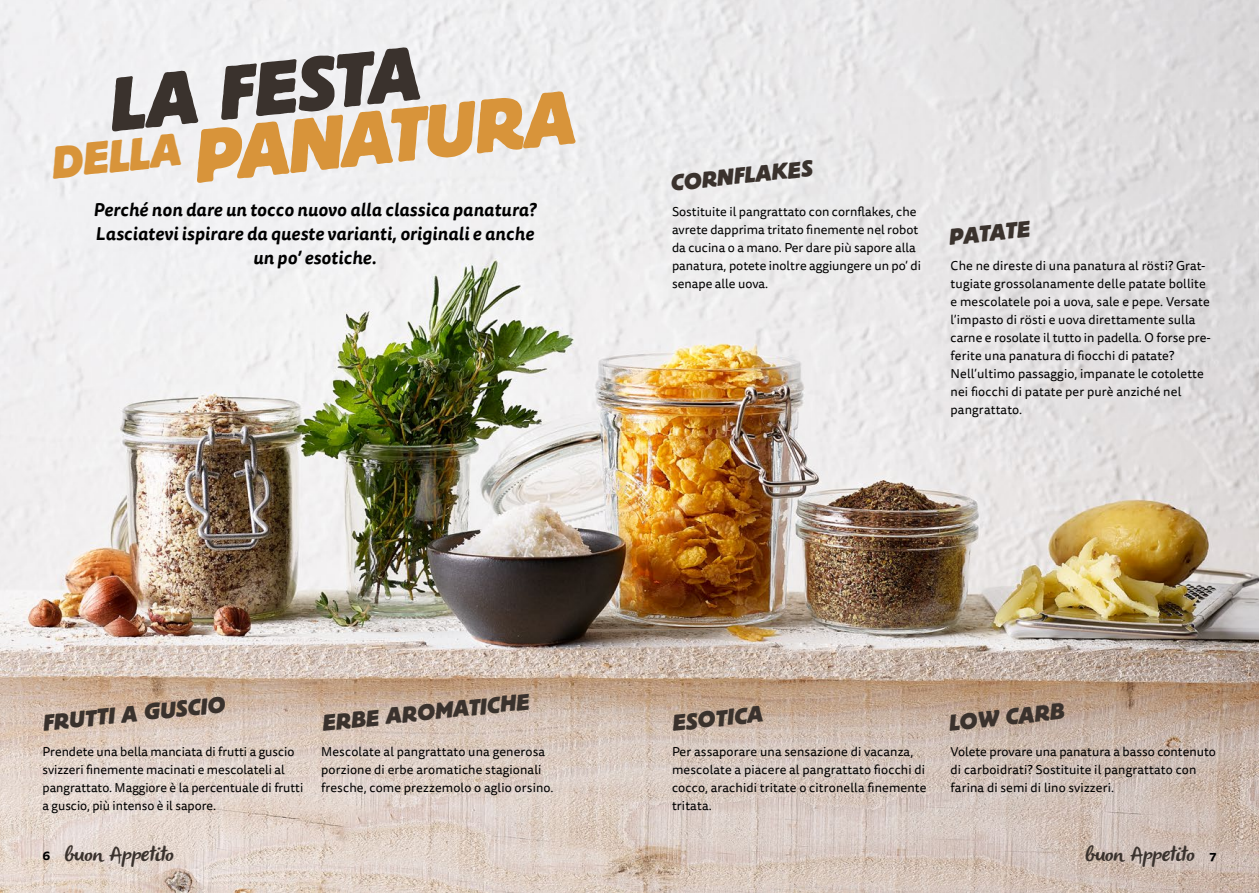
<style>
.page{position:relative;width:1259px;height:893px;background:#fff}
.page>*{position:absolute;margin:0;border:0;box-sizing:border-box;transform-origin:0 0}
.t1{font:italic 700 75px/60px "Block Berthold BQ";color:#d8943a}
.t2{font:italic 700 22.5px "Block Berthold BQ";color:#3a322d}
.t3{font:italic 21px "Olivier";color:#3a322d}
.t4{font:italic 700 18px/24px "Tisa Sans OT";letter-spacing:.01em;color:#000;text-align:center}
.t5{font:12.75px/18px "Tisa Sans OT";letter-spacing:.01em;color:#000}
.t6{font:700 12.75px "Tisa Sans OT";color:#000}
.s1{color:#3a322d}
</style>
<div class="page">
<img style="left:0;top:0;width:1259px;height:893px">
<h1 class="t1" style="left:43px;top:84px;width:527px;text-indent:63px;rotate:-6deg"><span class="s1">LA FESTA<br></span><sup>DELLA</sup> PANATURA</h1>
<h3 class="t4" style="left:93px;top:199px;width:444px">Perché non dare un tocco nuovo alla classica panatura?<br>Lasciatevi ispirare da queste varianti, originali e anche un po’ esotiche.</h3>
<h2 class="t2" style="left:669px;top:170px;width:144px;rotate:-6deg">CORNFLAKES</h2>
<p class="t5" style="left:672px;top:203px;width:250px">Sostituite il pangrattato con cornflakes, che avrete dapprima tritato finemente nel robot da cucina o a mano. Per dare più sapore alla panatura, potete inoltre aggiungere un po’ di senape alle uova.</p>
<h2 class="t2" style="left:947px;top:225px;width:82px;rotate:-6deg">PATATE</h2>
<p class="t5" style="left:950px;top:257px;width:262px">Che ne direste di una panatura al rösti? Grat&shy;tugiate grossolanamente delle patate bollite e mescolatele poi a uova, sale e pepe. Versate l’impasto di rösti e uova direttamente sulla carne e rosolate il tutto in padella. O forse pre&shy;ferite una panatura di fiocchi di patate?<br>Nell’ultimo passaggio, impanate le cotolette nei fiocchi di patate per purè anziché nel pangrattato.</p>
<h2 class="t2" style="left:41px;top:711px;width:185px;rotate:-6deg">FRUTTI A GUSCIO</h2>
<h2 class="t2" style="left:321px;top:711px;width:209px;rotate:-6deg">ERBE AROMATICHE</h2>
<p class="t5" style="left:43px;top:743px;width:262px">Prendete una bella manciata di frutti a guscio svizzeri finemente macinati e mescolateli al pangrattato. Maggiore è la percentuale di frutti a guscio, più intenso è il sapore.</p>
<p class="t5" style="left:321px;top:743px;width:234px">Mescolate al pangrattato una generosa porzione di erbe aromatiche stagionali fresche, come prezzemolo o aglio orsino.</p>
<h2 class="t2" style="left:671px;top:711px;width:93px;rotate:-6deg">ESOTICA</h2>
<h2 class="t2" style="left:947px;top:711px;width:117px;rotate:-6deg">LOW CARB</h2>
<p class="t5" style="left:672px;top:743px;width:256px">Per assaporare una sensazione di vacanza, mescolate a piacere al pangrattato fiocchi di cocco, arachidi tritate o citronella finemente tritata.</p>
<p class="t5" style="left:950px;top:743px;width:267px">Volete provare una panatura a basso contenuto di carboidrati? Sostituite il pangrattato con farina di semi di lino svizzeri.</p>
<h3 class="t3" style="left:64px;top:842px;width:111px">buo n Appetito</h3>
<h3 class="t3" style="left:1084px;top:842px;width:111px">buo n Appetito</h3>
<p class="t6" style="left:43px;top:847px;width:9px">6</p>
<p class="t6" style="left:1209px;top:847px;width:8px">7</p>
</div>
